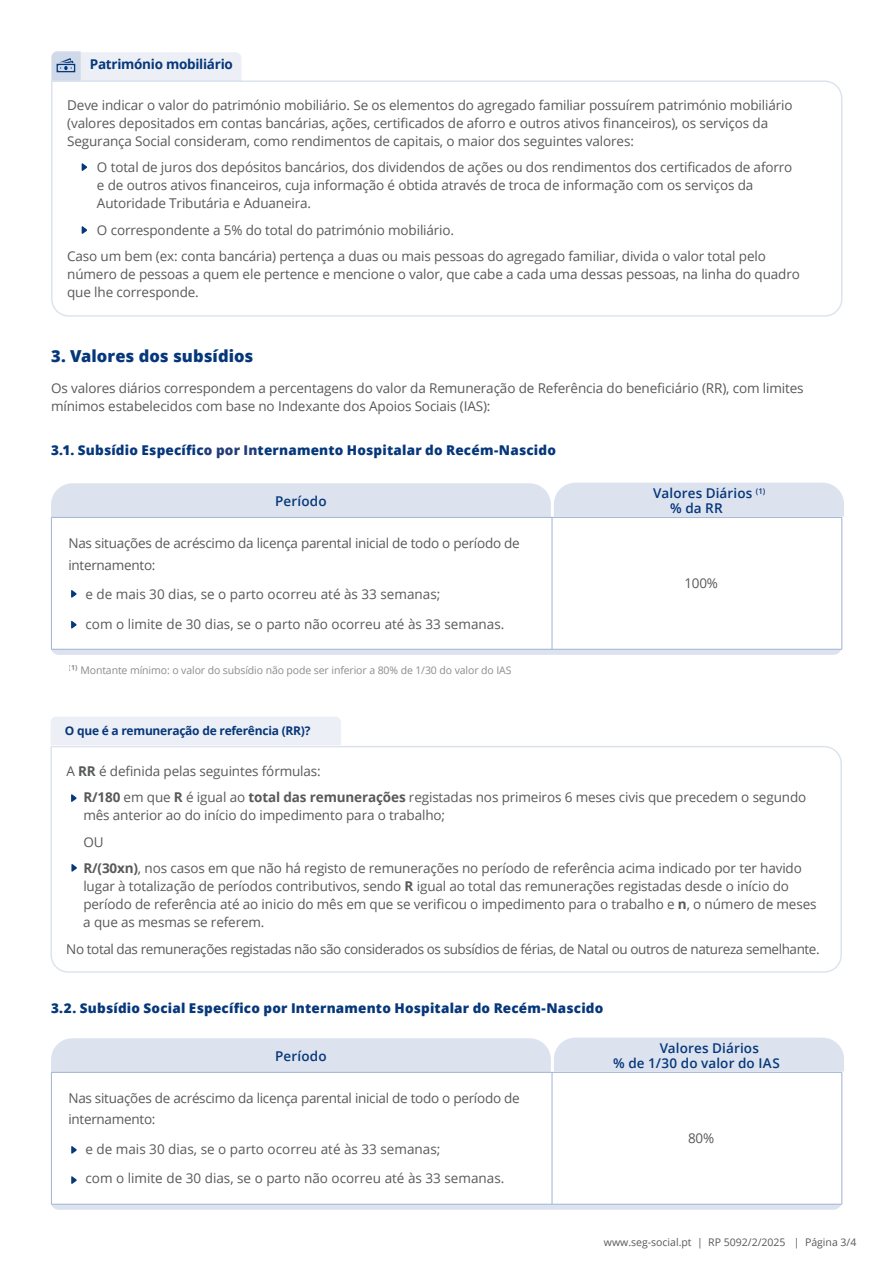
<style>
.page{position:relative;width:893px;height:1263px;background:#fff}
.page>*{position:absolute;margin:0;border:0;box-sizing:border-box;transform-origin:0 0}
.t1{font:800 16.5px "Open Sans";letter-spacing:.005em;color:#06377a}
.t2{font:13.5px/18px "Open Sans";letter-spacing:-.01em;color:#58595b}
.t3{font:800 13.5px "Open Sans";letter-spacing:.015em;color:#06377a}
.t4{font:13.5px "Open Sans";letter-spacing:-.03em;color:#58595b}
.t5{font:600 13.5px/15px "Open Sans";letter-spacing:.01em;color:#06377a}
.t6{font:700 13.5px "Open Sans";letter-spacing:-.02em;color:#06377a}
.t7{font:700 12px "Open Sans";letter-spacing:-.02em;color:#06377a}
.t8{font:10.5px "Open Sans";letter-spacing:-.01em;color:#58595b}
.s1{color:#233c77}
.s2{font-weight:700}
</style>
<div class="page">
<svg style="left:51px;top:80px;width:792px;height:237px"></svg>
<svg style="left:51px;top:51px;width:191px;height:30px;background:#e4e9f2"></svg>
<div style="left:51px;top:650px;width:790px;height:5px;background:#dce3ef"></div>
<div style="left:51px;top:483px;width:793px;height:34px;background:#dce3ef"></div>
<hr style="left:552px;top:517px;width:290px;height:1px;background:#9fb3d4">
<hr style="left:842px;top:517px;width:1px;height:132px;background:#9fb3d4">
<hr style="left:51px;top:517px;width:501px;height:1px;background:#9fb3d4">
<hr style="left:552px;top:517px;width:1px;height:132px;background:#9fb3d4">
<hr style="left:51px;top:517px;width:1px;height:132px;background:#9fb3d4">
<hr style="left:552px;top:649px;width:290px;height:1px;background:#9fb3d4">
<hr style="left:51px;top:649px;width:501px;height:1px;background:#9fb3d4">
<svg style="left:71px;top:590px;width:6px;height:8px"></svg>
<svg style="left:71px;top:621px;width:6px;height:8px"></svg>
<svg style="left:50px;top:746px;width:792px;height:227px"></svg>
<div style="left:51px;top:717px;width:290px;height:28px;background:#eceff6"></div>
<div style="left:51px;top:1205px;width:790px;height:5px;background:#dce3ef"></div>
<div style="left:51px;top:1037px;width:793px;height:35px;background:#dce3ef"></div>
<hr style="left:552px;top:1072px;width:290px;height:1px;background:#9fb3d4">
<hr style="left:842px;top:1072px;width:1px;height:132px;background:#9fb3d4">
<hr style="left:51px;top:1072px;width:501px;height:1px;background:#9fb3d4">
<hr style="left:552px;top:1072px;width:1px;height:132px;background:#9fb3d4">
<hr style="left:51px;top:1072px;width:1px;height:132px;background:#9fb3d4">
<hr style="left:552px;top:1204px;width:290px;height:1px;background:#9fb3d4">
<hr style="left:51px;top:1204px;width:501px;height:1px;background:#9fb3d4">
<svg style="left:71px;top:1146px;width:6px;height:8px"></svg>
<svg style="left:71px;top:1176px;width:6px;height:8px"></svg>
<p class="t6" style="left:90px;top:55px;width:145px">Património mobiliário</p>
<p class="t2" style="left:67px;top:96px;width:727px">Deve indicar o valor do património mobiliário. Se os elementos do agregado familiar possuírem património mobiliário (valores depositados em contas bancárias, ações, certificados de aforro e outros ativos financeiros), os serviços da<br>Segurança Social consideram, como rendimentos de capitais, o maior dos seguintes valores:</p>
<p class="t2" style="left:97px;top:158px;width:697px">O total de juros dos depósitos bancários, dos dividendos de ações ou dos rendimentos dos certificados de aforro e de outros ativos financeiros, cuja informação é obtida através de troca de informação com os serviços da<br>Autoridade Tributária e Aduaneira.</p>
<p class="t2" style="left:67px;top:216px;width:700px;line-height:26.5px;text-indent:30px">O correspondente a 5% do total do património mobiliário.<br>Caso um bem (ex: conta bancária) pertença a duas ou mais pessoas do agregado familiar, divida o valor total pelo</p>
<p class="t2" style="left:67px;top:265px;width:734px">número de pessoas a quem ele pertence e mencione o valor, que cabe a cada uma dessas pessoas, na linha do quadro que lhe corresponde.</p>
<p class="t1" style="left:51px;top:344px;width:204px">3. Valores dos subsídios</p>
<p class="t2" style="left:51px;top:379px;width:754px">Os valores diários correspondem a percentagens do valor da Remuneração de Referência do beneficiário (RR), com limites mínimos estabelecidos com base no Indexante dos Apoios Sociais (IAS):</p>
<p class="t3" style="left:51px;top:439px;width:506px">3.1. Subsídio Específic<span class="s1">o por In</span>ternamento Hospitalar do Recém-Nascido</p>
<p class="t5" style="left:275px;top:493px;width:53px">Período</p>
<p class="t2" style="left:68px;top:533px;width:453px;line-height:21px">Nas situações de acréscimo da licença parental inicial de todo o período de internamento:</p>
<p class="t2" style="left:85px;top:579px;width:420px;line-height:29.5px">e de mais 30 dias, se o parto ocorreu até às 33 semanas;<br>com o limite de 30 dias, se o parto não ocorreu até às 33 semanas.</p>
<p class="t8" style="left:69px;top:663px;width:444px"><sup>(1)</sup> Montante mínimo: o valor do subsídio não pode ser inferior a 80% de 1/30 do valor do IAS</p>
<p class="t7" style="left:65px;top:722px;width:247px">O que é a remuneração de referência (RR)?</p>
<p class="t5" style="left:670px;top:486px;width:97px;text-indent:-17px">Valores Diários <sup>(1) </sup>% da RR</p>
<p class="t2" style="left:684px;top:574px;width:35px">100%</p>
<p class="t2" style="left:83px;top:757px;width:724px;line-height:26.5px;text-indent:-17px">A <span class="s2">RR</span> é definida pelas seguintes fórmulas:<br><span class="s2">R/180</span> em que <span class="s2">R</span> é igual ao <span class="s2">total das remunerações</span> registadas nos primeiros 6 meses civis que precedem o segundo</p>
<p class="t2" style="left:83px;top:802px;width:720px;line-height:26.5px">mês anterior ao do início do impedimento para o trabalho;<br>OU<br><span class="s2">R/(30xn)</span>, nos casos em que não há registo de remunerações no período de referência acima indicado por ter havido</p>
<p class="t2" style="left:83px;top:877px;width:735px">lugar à totalização de períodos contributivos, sendo <span class="s2">R</span> igual ao total das remunerações registadas desde o início do período de referência até ao inicio do mês em que se verificou o impedimento para o trabalho e <span class="s2">n</span>, o número de meses a que as mesmas se referem.</p>
<p class="t4" style="left:66px;top:939px;width:755px">No total das remunerações registadas não são considerados os subsídios de férias, de Natal ou outros de natureza semelhante.</p>
<p class="t3" style="left:51px;top:998px;width:554px">3.2. Subsídio Social Específico por Internamento Hospitalar do Recém-Nascido</p>
<p class="t5" style="left:275px;top:1048px;width:53px">Período</p>
<p class="t2" style="left:68px;top:1088px;width:453px;line-height:21px">Nas situações de acréscimo da licença parental inicial de todo o período de internamento:</p>
<p class="t2" style="left:85px;top:1134px;width:420px;line-height:29.5px">e de mais 30 dias, se o parto ocorreu até às 33 semanas;<br>com o limite de 30 dias, se o parto não ocorreu até às 33 semanas.</p>
<p class="t5" style="left:613px;top:1041px;width:168px;text-indent:46px">Valores Diários<br>% de 1/30 do valor do IAS</p>
<p class="t2" style="left:688px;top:1129px;width:28px">80%</p>
<p class="t8" style="left:604px;top:1235px;width:254px">www.seg-social.pt | RP 5092/2/2025 | Página 3/4</p>
</div>
